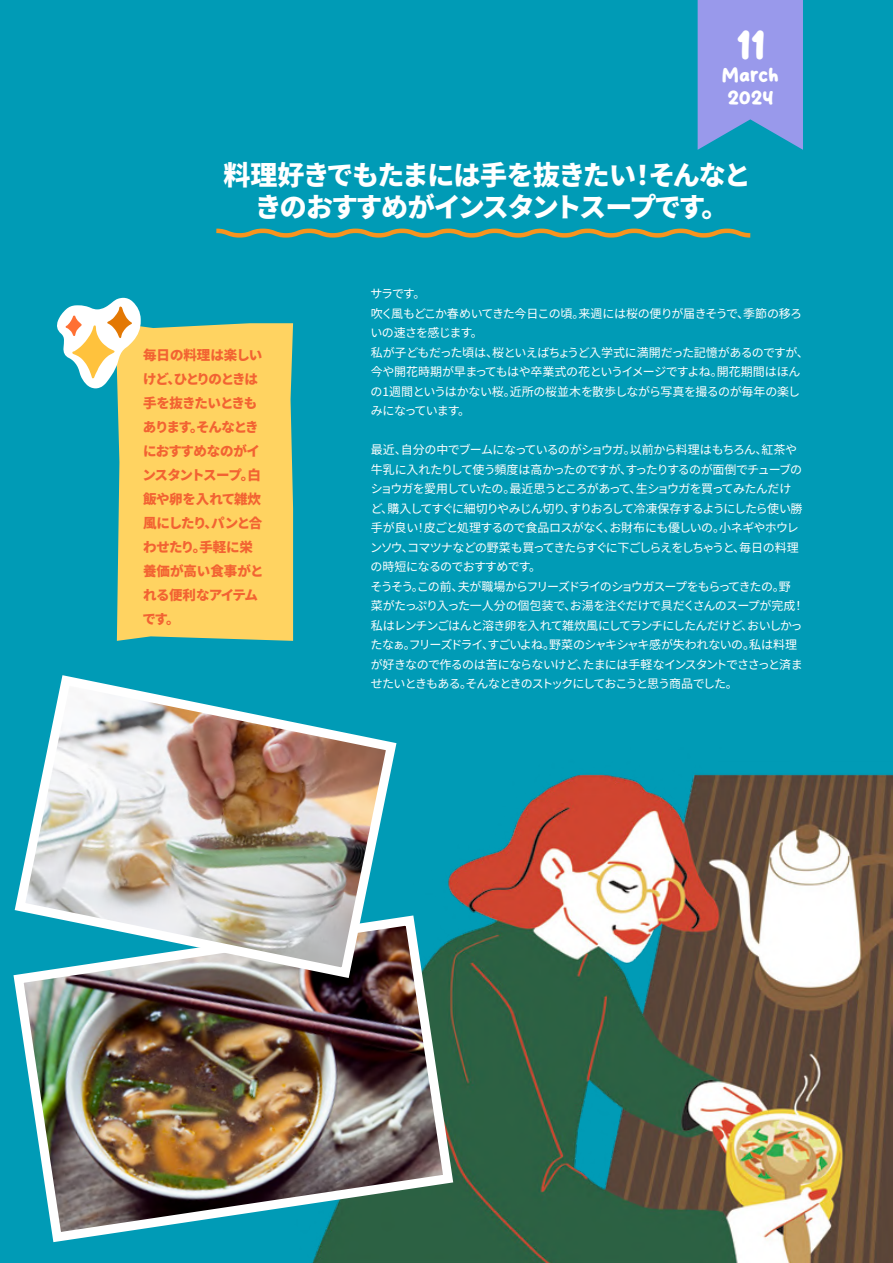
<style>
.page{position:relative;width:893px;height:1263px;background:#009bb6}
.page>*{position:absolute;margin:0;border:0;box-sizing:border-box;transform-origin:0 0}
.t1{font:37.5px "Nice Sugar";color:#fff}
.t2{font:900 27px/32.4px "Noto Sans JP";letter-spacing:-.06em;color:#fff;text-align:center}
.t3{font:18px/21.6px "Nice Sugar";color:#fff;text-align:center}
.t4{font:900 13.5px/24px "Noto Sans JP";letter-spacing:-.055em;color:#f26332}
.t5{font:12px/19.5px "Noto Sans JP";letter-spacing:-.06em;color:#fff}
.t6{font:12px/19.5px "Noto Sans JP";letter-spacing:-.03em;color:#fff}
</style>
<div class="page">
<div style="left:117px;top:323px;width:176px;height:318px;background:#ffd361"></div>
<svg style="left:57px;top:298px;width:84px;height:90px"></svg>
<svg style="left:216px;top:228px;width:535px;height:10px"></svg>
<svg style="left:698px;top:0;width:105px;height:150px;background:#8999e5"></svg>
<img style="left:312px;top:774px;width:581px;height:489px">
<img style="left:14px;top:910px;width:444px;height:337px">
<img style="left:13px;top:675px;width:389px;height:308px">
<h1 class="t1" style="left:736px;top:24px;width:30px">11</h1>
<h3 class="t3" style="left:722px;top:66px;width:58px">March<br>2024</h3>
<h2 class="t2" style="left:223px;top:159px;width:529px">料理好きでもたまには手を抜きたい！そんなときのおすすめがインスタントスープです。</h2>
<p class="t4" style="left:142px;top:343px;width:123px">毎日の料理は楽しいけど、ひとりのときは手を抜きたいときもあります。そんなときにおすすめなのがインスタントスープ。白飯や卵を入れて雑炊風にしたり、パンと合わせたり。手軽に栄養価が高い食事がとれる便利なアイテムです。</p>
<p class="t6" style="left:371px;top:284px;width:440px">サラです。<br>吹く風もどこか春めいてきた今日この頃。来週には桜の便りが届きそうで、季節の移ろいの速さを感じます。<br>私が子どもだった頃は、桜といえばちょうど入学式に満開だった記憶があるのですが、今や開花時期が早まってもはや卒業式の花というイメージですよね。開花期間はほんの1週間というはかない桜。近所の桜並木を散歩しながら写真を撮るのが毎年の楽しみになっています。</p>
<p class="t5" style="left:370px;top:440px;width:436px">最近、自分の中でブームになっているのがショウガ。以前から料理はもちろん、紅茶や牛乳に入れたりして使う頻度は高かったのですが、すったりするのが面倒でチューブのショウガを愛用していたの。最近思うところがあって、生ショウガを買ってみたんだけど、購入してすぐに細切りやみじん切り、すりおろして冷凍保存するようにしたら使い勝手が良い！皮ごと処理するので食品ロスがなく、お財布にも優しいの。小ネギやホウレンソウ、コマツナなどの野菜も買ってきたらすぐに下ごしらえをしちゃうと、毎日の料理の時短になるのでおすすめです。<br>そうそう。この前、夫が職場からフリーズドライのショウガスープをもらってきたの。野菜がたっぷり入った一人分の個包装で、お湯を注ぐだけで具だくさんのスープが完成！私はレンチンごはんと溶き卵を入れて雑炊風にしてランチにしたんだけど、おいしかったなぁ。フリーズドライ、すごいよね。野菜のシャキシャキ感が失われないの。私は料理が好きなので作るのは苦にならないけど、たまには手軽なインスタントでささっと済ませたいときもある。そんなときのストックにしておこうと思う商品でした。</p>
</div>
